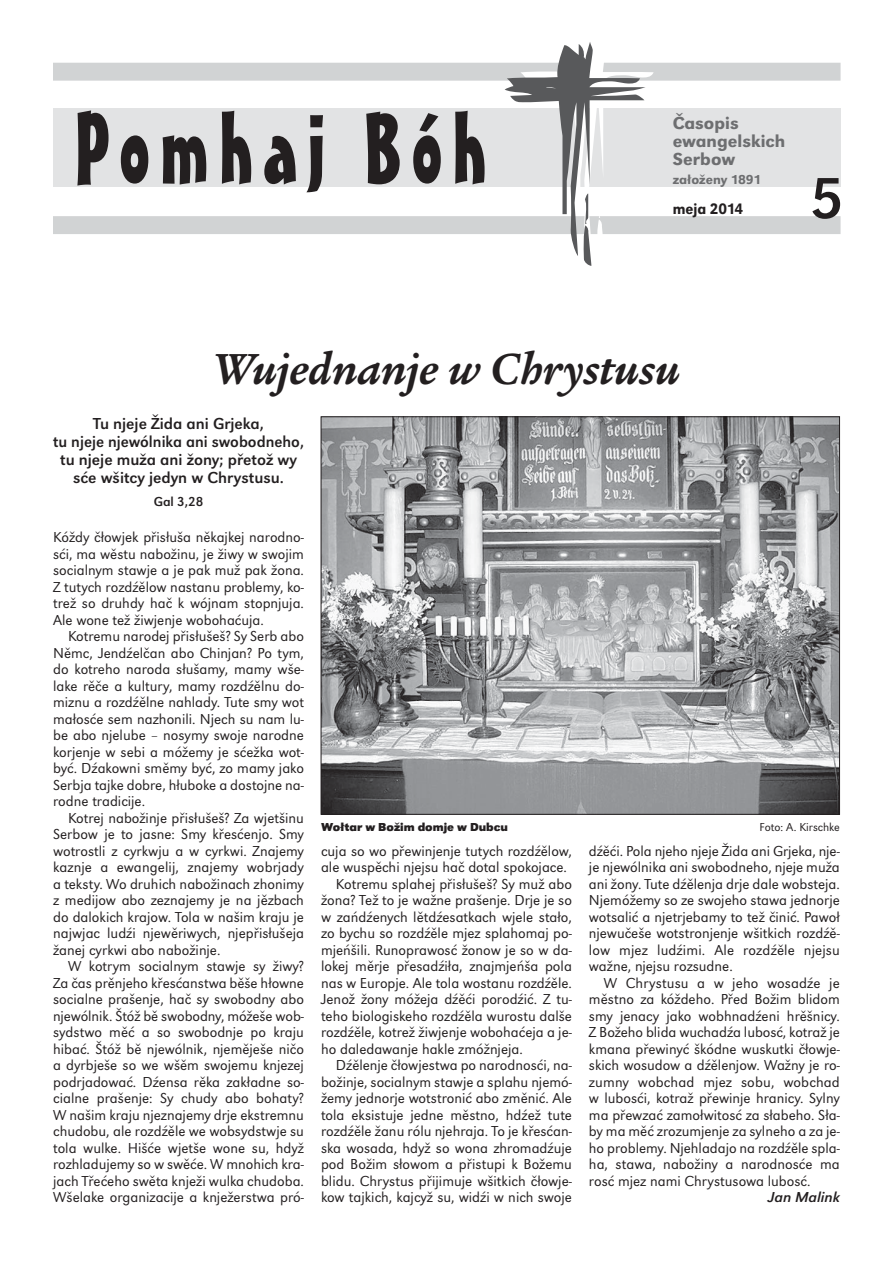
<style>
.page{position:relative;width:893px;height:1263px;background:#fff}
.page>*{position:absolute;margin:0;border:0;box-sizing:border-box;transform-origin:0 0}
.t1{font:60px "URW Grotesk TEE";color:#231f20}
.t2{font:italic 700 45px "Legacy Ser Itc TEE";color:#231f20}
.t3{font:500 18px/18px "URW Grotesk TEE";color:#6d6e70}
.t4{font:16.5px/18px "URW Grotesk TEE";color:#231f20;text-align:center}
.t5{font:500 15.75px "URW Grotesk TEE";color:#231f20;scale:.94 1}
.t6{font:15px/16.5px "URW Grotesk TEE Ligh";color:#231f20;text-align:justify}
.t7{font:italic 15px "URW Grotesk TEE";color:#231f20}
.t8{font:500 13.5px "URW Grotesk TEE";color:#6d6e70}
.t9{font:13.5px "URW Grotesk TEE";color:#231f20}
.t10{font:700 12px "URW Grotesk TEE";color:#231f20}
.t11{font:12px "URW Grotesk TEE Ligh";color:#231f20}
</style>
<div class="page">
<div style="left:53px;top:216px;width:787px;height:18px;background:#d1d3d4"></div>
<div style="left:53px;top:109px;width:787px;height:78px;background:#e2e3e4"></div>
<div style="left:53px;top:63px;width:787px;height:18px;background:#d1d3d4"></div>
<svg style="left:505px;top:42px;width:154px;height:224px"></svg>
<svg style="left:77px;top:110px;width:32px;height:76px"></svg>
<svg style="left:121px;top:135px;width:27px;height:49px"></svg>
<svg style="left:163px;top:135px;width:43px;height:50px"></svg>
<svg style="left:222px;top:111px;width:29px;height:73px"></svg>
<svg style="left:264px;top:136px;width:32px;height:49px"></svg>
<svg style="left:306px;top:115px;width:17px;height:77px"></svg>
<svg style="left:366px;top:112px;width:34px;height:72px"></svg>
<svg style="left:413px;top:113px;width:28px;height:71px"></svg>
<svg style="left:455px;top:111px;width:29px;height:73px"></svg>
<img style="left:323px;top:418px;width:515px;height:395px">
<p class="t3" style="left:673px;top:116px;width:114px">Časopis ewangelskich<br>Serbow</p>
<p class="t8" style="left:673px;top:175px;width:90px">załoženy 1891</p>
<p class="t5" style="left:673px;top:203px;width:77px">meja 2014</p>
<h1 class="t1" style="left:810px;top:174px;width:35px">5</h1>
<h2 class="t2" style="left:213px;top:349px;width:469px">Wujednanje w Chrystusu</h2>
<p class="t4" style="left:53px;top:416px;width:252px">Tu njeje Žida ani Grjeka,<br>tu njeje njewólnika ani swobodneho, tu njeje muža ani žony; přetož wy sće wšitcy jedyn w Chrystusu.</p>
<p class="t9" style="left:154px;top:496px;width:51px">Gal 3,28</p>
<p class="t6" style="left:53px;top:530px;width:252px">Kóždy čłowjek přisłuša někajkej narodno&shy;sći, ma wěstu nabožinu, je žiwy w swojim socialnym stawje a je pak muž pak žona.<br>Z tutych rozdźělow nastanu problemy, ko&shy;trež so druhdy hač k wójnam stopnjuja.<br>Ale wone tež žiwjenje wobohaćuja.</p>
<p class="t6" style="left:53px;top:629px;width:252px;text-indent:15px">Kotremu narodej přisłušeš? Sy Serb abo Němc, Jendźelčan abo Chinjan? Po tym, do kotreho naroda słušamy, mamy wše&shy;lake rěče a kultury, mamy rozdźělnu do&shy;miznu a rozdźělne nahlady. Tute smy wot małosće sem nazhonili. Njech su nam lu&shy;be abo njelube – nosymy swoje narodne ko rjenje w sebi a móžemy je sćežka wot&shy;być. Dźakowni směmy być, zo mamy jako Serbja tajke dobre, hłuboke a dostojne na&shy;rodne tradicije.</p>
<p class="t6" style="left:53px;top:811px;width:252px;text-indent:15px">Kotrej nabožinje přisłušeš? Za wjetšinu Serbow je to jasne: Smy křesćenjo. Smy wotrostli z cyrkwju a w cyrkwi. Znajemy kaznje a ewangelij, znajemy wobrjady a teksty. Wo druhich nabožinach zhonimy z medijow abo zeznajemy je na jězbach do dalokich krajow. Tola w našim kraju je najwjac ludźi njewěriwych, njepřisłušeja žanej cyrkwi abo nabožinje.</p>
<p class="t6" style="left:53px;top:959px;width:252px;text-indent:15px">W kotrym socialnym stawje sy žiwy?<br>Za čas prěnjeho křesćanstwa běše hłowne socialne prašenje, hač sy swobodny abo njewólnik. Štóž bě swobodny, móžeše wob&shy;sydstwo měć a so swobodnje po kraju hibać. Štóž bě njewólnik, njeměješe ničo a dyrbješe so we wšěm swojemu knjezej podrjadować. Dźensa rěka zakładne so&shy;cialne prašenje: Sy chudy abo bohaty?<br>W našim kraju njeznajemy drje ekstremnu chudobu, ale rozdźěle we wobsydstwje su tola wulke. Hišće wjetše wone su, hdyž rozhladujemy so w swěće. W mnohich kra&shy;jach Třećeho swěta knježi wulka chudoba.<br>Wšelake organizacije a knježerstwa pró-</p>
<p class="t10" style="left:321px;top:823px;width:188px">Wołtar w Božim domje w Dubcu</p>
<p class="t11" style="left:759px;top:822px;width:82px">Foto: A. Kirschke</p>
<p class="t6" style="left:589px;top:844px;width:252px">dźěći. Pola njeho njeje Žida ani Grjeka, nje&shy;je njewólnika ani swobodneho, njeje muža ani žony. Tute dźělenja drje dale wobsteja.<br>Njemóžemy so ze swojeho stawa jednorje wotsalić a njetrjebamy to tež činić. Pawoł nje wučeše wotstronjenje wšitkich rozdźě&shy;low mjez ludźimi. Ale rozdźěle njejsu wažne, njejsu rozsudne.</p>
<p class="t6" style="left:589px;top:976px;width:252px;text-indent:15px">W Chrystusu a w jeho wosadźe je městno za kóždeho. Před Božim blidom smy jenacy jako wobhnadźeni hrěšnicy.<br>Z Božeho blida wuchadźa lubosć, kotraž je kmana přewinyć škódne wuskutki čłowje&shy;skich wosudow a dźělenjow. Wažny je ro&shy;zumny wobchad mjez sobu, wobchad w lu bosći, kotraž přewinje hranicy. Sylny ma přewzać zamołwitosć za słabeho. Sła&shy;by ma měć zrozumjenje za sylneho a za je&shy;ho problemy. Njehladajo na rozdźěle spla&shy;ha, stawa, nabožiny a narodnosće ma rosć mjez nami Chrystusowa lubosć.</p>
<p class="t7" style="left:768px;top:1191px;width:73px">Jan Malink</p>
<p class="t6" style="left:321px;top:844px;width:252px">cuja so wo přewinjenje tutych rozdźělow,</p>
<p class="t6" style="left:321px;top:860px;width:247px">ale wuspěchi njejsu hač dotal spokojace.</p>
<p class="t6" style="left:336px;top:877px;width:237px">Kotremu splahej přisłušeš? Sy muž abo</p>
<p class="t6" style="left:321px;top:893px;width:252px">žona? Tež to je wažne prašenje. Drje je so</p>
<p class="t6" style="left:321px;top:910px;width:252px">w zańdźenych lětdźesatkach wjele stało,</p>
<p class="t6" style="left:321px;top:926px;width:252px">zo bychu so rozdźěle mjez splahomaj po-</p>
<p class="t6" style="left:321px;top:943px;width:252px">mjeńšili. Runoprawosć žonow je so w da-</p>
<p class="t6" style="left:321px;top:959px;width:252px">lokej měrje přesadźiła, znajmjeńša pola</p>
<p class="t6" style="left:321px;top:976px;width:252px">nas w Europje. Ale tola wostanu rozdźěle.</p>
<p class="t6" style="left:321px;top:992px;width:252px">Jenož žony móžeja dźěći porodźić. Z tu-</p>
<p class="t6" style="left:321px;top:1009px;width:252px">teho biologiskeho rozdźěla wurostu dalše</p>
<p class="t6" style="left:321px;top:1025px;width:252px">rozdźěle, kotrež žiwjenje wobohaćeja a je-</p>
<p class="t6" style="left:321px;top:1042px;width:203px">ho daledawanje hakle zmóžnjeja.</p>
<p class="t6" style="left:336px;top:1058px;width:237px">Dźělenje čłowjestwa po narodnosći, na-</p>
<p class="t6" style="left:321px;top:1075px;width:252px">bo žinje, socialnym stawje a splahu njemó-</p>
<p class="t6" style="left:321px;top:1091px;width:252px">žemy jednorje wotstronić abo změnić. Ale</p>
<p class="t6" style="left:321px;top:1108px;width:252px">tola eksistuje jedne městno, hdźež tute</p>
<p class="t6" style="left:321px;top:1124px;width:252px">roz dźěle žanu rólu njehraja. To je křesćan-</p>
<p class="t6" style="left:321px;top:1141px;width:252px">ska wosada, hdyž so wona zhromadźuje</p>
<p class="t6" style="left:321px;top:1157px;width:252px">pod Božim słowom a přistupi k Božemu</p>
<p class="t6" style="left:321px;top:1174px;width:252px">blidu. Chrystus přijimuje wšitkich čłowje-</p>
<p class="t6" style="left:321px;top:1190px;width:252px">kow tajkich, kajcyž su, widźi w nich swoje</p>
</div>
